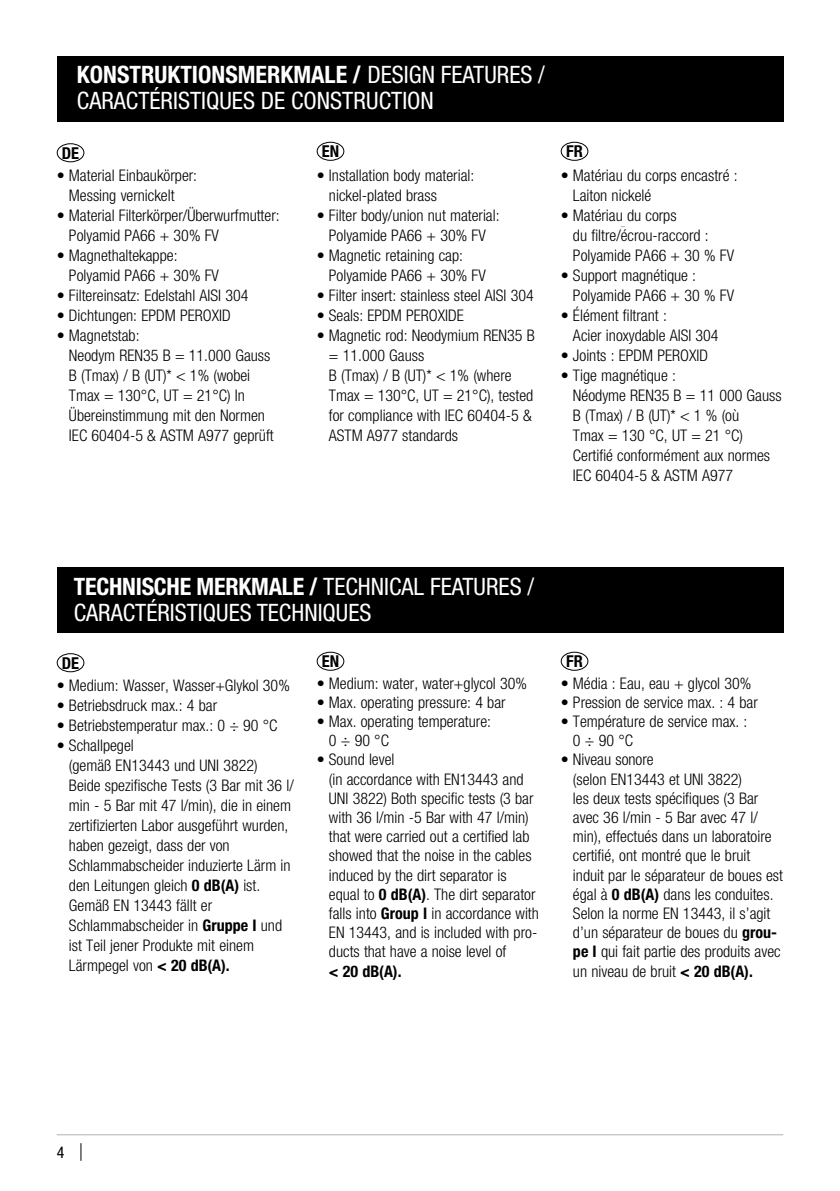
<style>
.page{position:relative;width:840px;height:1191px;background:#fff}
.page>*{position:absolute;margin:0;border:0;box-sizing:border-box;transform-origin:0 0}
.t1{font:700 condensed 24px "Helvetica Neue LT Pro";color:#fff}
.t2{font:condensed 24px "Helvetica Neue LT Pro";color:#fff}
.t3{font:700 condensed 16.4px "Helvetica Neue LT Pro";color:#000}
.t4{font:300 condensed 16px/20px "Helvetica Neue LT Pro";color:#000}
.t5{font:700 condensed 16px "Helvetica Neue LT Pro";color:#000}
.t6{font:condensed 16px "Helvetica Neue LT Pro";color:#000}
.s1{font-weight:400}
.s2{font-weight:700}
</style>
<div class="page">
<svg style="left:80px;top:1143px;width:1px;height:17px"></svg>
<hr style="left:57px;top:1134px;width:725px;height:1px;background:#b3b2b2">
<div style="left:57px;top:567px;width:725px;height:65px;background:#000"></div>
<div style="left:57px;top:57px;width:725px;height:65px;background:#000"></div>
<div style="left:57px;top:143px;width:27px;height:19px;border:1px solid #000;border-radius:50%"></div>
<div style="left:57px;top:653px;width:27px;height:19px;border:1px solid #000;border-radius:50%"></div>
<div style="left:316px;top:142px;width:28px;height:19px;border:1px solid #000;border-radius:50%"></div>
<div style="left:316px;top:651px;width:28px;height:19px;border:1px solid #000;border-radius:50%"></div>
<div style="left:560px;top:142px;width:28px;height:19px;border:1px solid #000;border-radius:50%"></div>
<div style="left:560px;top:651px;width:28px;height:19px;border:1px solid #000;border-radius:50%"></div>
<h1 class="t1" style="left:77px;top:60px;width:469px">KONSTRUKTIONSMERKMALE / <span class="s1">DESIGN FEATURES /</span></h1>
<h1 class="t2" style="left:77px;top:86px;width:358px">CARACTÉRISTIQUES DE CONSTRUCTION</h1>
<p class="t3" style="left:62px;top:143px;width:19px">DE</p>
<p class="t4" style="left:69px;top:165px;width:129px;text-indent:-12px">• Material Einbaukörper:<br>Messing vernickelt</p>
<p class="t4" style="left:69px;top:205px;width:212px;text-indent:-12px">• Material Filterkörper/Überwurfmutter:<br>Polyamid PA66 + 30% FV</p>
<p class="t4" style="left:69px;top:245px;width:151px;text-indent:-12px">• Magnethaltekappe:<br>Polyamid PA66 + 30% FV</p>
<p class="t4" style="left:57px;top:285px;width:193px">• Filtereinsatz: Edelstahl AISI 304</p>
<p class="t4" style="left:57px;top:305px;width:175px">• Dichtungen: EPDM PEROXID</p>
<p class="t4" style="left:69px;top:325px;width:206px;text-indent:-12px">• Magnetstab:<br>Neodym REN35 B = 11.000 Gauss<br>B (Tmax) / B (UT)* &lt; 1% (wobei<br>Tmax = 130°C, UT = 21°C) In<br>Übereinstimmung mit den Normen<br>IEC 60404-5 &amp; ASTM A977 geprüft</p>
<p class="t3" style="left:321px;top:141px;width:19px">EN</p>
<p class="t4" style="left:329px;top:165px;width:147px;text-indent:-12px">• Installation body material: nickel-plated brass</p>
<p class="t4" style="left:316px;top:205px;width:184px;text-align:center">• Filter body/union nut material:<br>Polyamide PA66 + 30% FV</p>
<p class="t4" style="left:329px;top:245px;width:158px;text-indent:-12px">• Magnetic retaining cap:<br>Polyamide PA66 + 30% FV</p>
<p class="t4" style="left:316px;top:285px;width:218px">• Filter insert: stainless steel AISI 304</p>
<p class="t4" style="left:316px;top:305px;width:149px">• Seals: EPDM PEROXIDE</p>
<p class="t4" style="left:329px;top:325px;width:207px;text-indent:-12px">• Magnetic rod: Neodymium REN35 B = 11.000 Gauss<br>B (Tmax) / B (UT)* &lt; 1% (where<br>Tmax = 130°C, UT = 21°C), tested for compliance with IEC 60404-5 &amp;<br>ASTM A977 standards</p>
<p class="t3" style="left:566px;top:141px;width:18px">FR</p>
<p class="t4" style="left:572px;top:165px;width:166px;text-indent:-12px">• Matériau du corps encastré :<br>Laiton nickelé</p>
<p class="t4" style="left:572px;top:205px;width:162px;text-indent:-12px">• Matériau du corps<br>du filtre/écrou-raccord :<br>Polyamide PA66 + 30 % FV</p>
<p class="t4" style="left:572px;top:265px;width:162px;text-indent:-12px">• Support magnétique :<br>Polyamide PA66 + 30 % FV</p>
<p class="t4" style="left:572px;top:305px;width:147px;text-indent:-12px">• Élément filtrant :<br>Acier inoxydable AISI 304</p>
<p class="t4" style="left:560px;top:345px;width:149px">• Joints : EPDM PEROXID</p>
<p class="t4" style="left:572px;top:365px;width:210px;text-indent:-12px">• Tige magnétique :<br>Néodyme REN35 B = 11 000 Gauss<br>B (Tmax) / B (UT)* &lt; 1 % (où<br>Tmax = 130 °C, UT = 21 °C)<br>Certifié conformément aux normes<br>IEC 60404-5 &amp; ASTM A977</p>
<h1 class="t1" style="left:74px;top:572px;width:461px">TECHNISCHE MERKMALE / <span class="s1">TECHNICAL FEATURES /</span></h1>
<h1 class="t2" style="left:74px;top:598px;width:299px">CARACTÉRISTIQUES TECHNIQUES</h1>
<p class="t3" style="left:62px;top:653px;width:19px">DE</p>
<p class="t4" style="left:57px;top:675px;width:234px">• Medium: Wasser, Wasser+Glykol 30%</p>
<p class="t4" style="left:57px;top:695px;width:162px">• Betriebsdruck max.: 4 bar</p>
<p class="t4" style="left:57px;top:715px;width:222px">• Betriebstemperatur max.: 0 ÷ 90 °C</p>
<p class="t4" style="left:69px;top:735px;width:226px;text-indent:-12px">• Schallpegel<br>(gemäß EN13443 und UNI 3822)<br>Beide spezifische Tests (3 Bar mit 36 l/ min - 5 Bar mit 47 l/min), die in einem zertifizierten Labor ausgeführt wurden, haben gezeigt, dass der von<br>Schlammabscheider induzierte Lärm in den Leitungen gleich <span class="s2">0 dB(A)</span> ist.<br>Gemäß EN 13443 fällt er<br>Schlammabscheider in <span class="s2">Gruppe I</span> und ist Teil jener Produkte mit einem<br>Lärmpegel von <span class="s2">&lt; 20 dB(A).</span></p>
<p class="t3" style="left:321px;top:651px;width:19px">EN</p>
<p class="t4" style="left:316px;top:673px;width:212px">• Medium: water, water+glycol 30%</p>
<p class="t4" style="left:316px;top:692px;width:190px">• Max. operating pressure: 4 bar</p>
<p class="t4" style="left:329px;top:711px;width:163px;line-height:19.2px;text-indent:-12px">• Max. operating temperature:<br>0 ÷ 90 °C</p>
<p class="t4" style="left:329px;top:750px;width:211px;line-height:19.2px;text-indent:-12px">• Sound level<br>(in accordance with EN13443 and<br>UNI 3822) Both specific tests (3 bar with 36 l/min -5 Bar with 47 l/min) that were carried out a certified lab showed that the noise in the cables induced by the dirt separator is equal to <span class="s2">0 dB(A)</span>. The dirt separator falls into <span class="s2">Group I</span> in accordance with<br>EN 13443, and is included with pro&shy;ducts that have a noise level of</p>
<p class="t5" style="left:329px;top:961px;width:74px">&lt; 20 dB(A).</p>
<p class="t3" style="left:566px;top:651px;width:18px">FR</p>
<p class="t4" style="left:560px;top:673px;width:192px">• Média : Eau, eau + glycol 30%</p>
<p class="t4" style="left:560px;top:692px;width:198px">• Pression de service max. : 4 bar</p>
<p class="t4" style="left:572px;top:711px;width:176px;line-height:19.2px;text-indent:-12px">• Température de service max. :<br>0 ÷ 90 °C</p>
<p class="t4" style="left:572px;top:750px;width:211px;line-height:19.2px;text-indent:-12px">• Niveau sonore<br>(selon EN13443 et UNI 3822)<br>les deux tests spécifiques (3 Bar avec 36 l/min - 5 Bar avec 47 l/ min), effectués dans un laboratoire certifié, ont montré que le bruit induit par le séparateur de boues est égal à <span class="s2">0 dB(A)</span> dans les conduites.<br>Selon la norme EN 13443, il s’agit d’un séparateur de boues du <span class="s2">grou&shy;pe I</span> qui fait partie des produits avec un niveau de bruit <span class="s2">&lt; 20 dB(A).</span></p>
<p class="t6" style="left:57px;top:1142px;width:9px">4</p>
</div>
